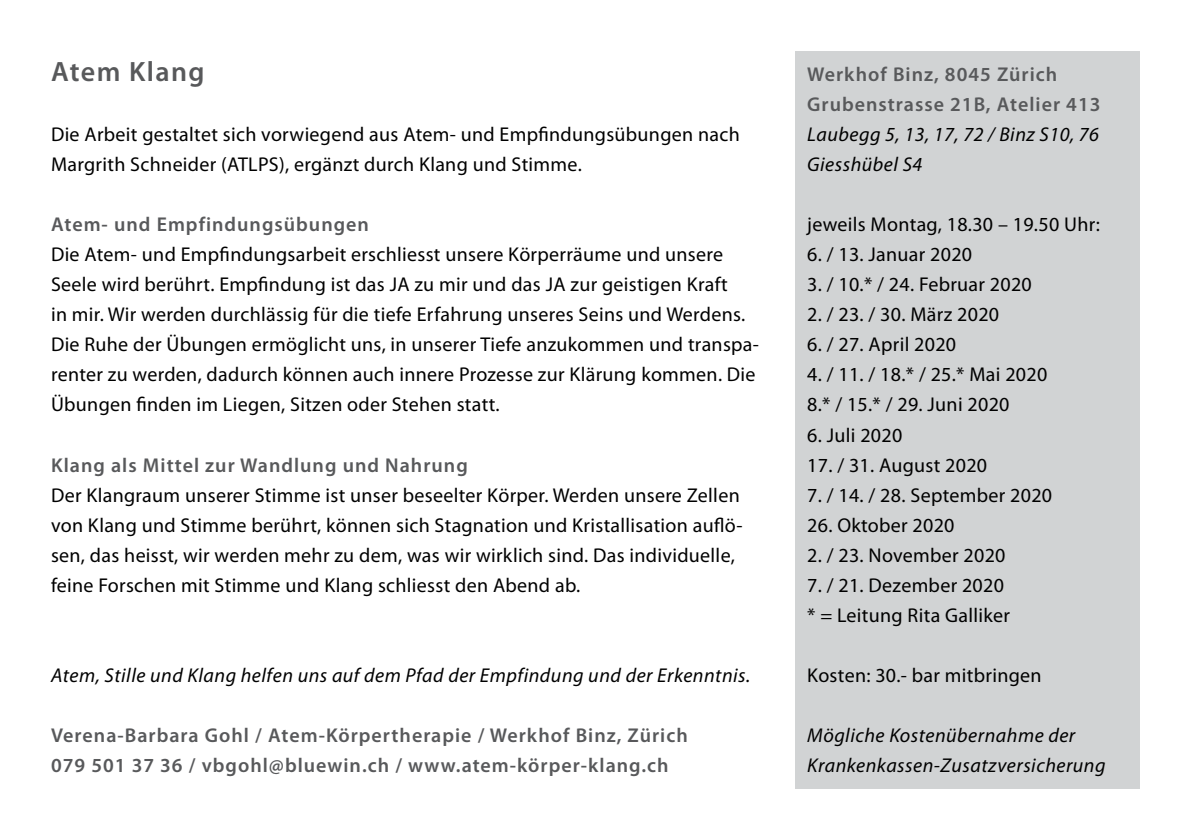
<style>
.page{position:relative;width:1191px;height:840px;background:#fff}
.page>*{position:absolute;margin:0;border:0;box-sizing:border-box;transform-origin:0 0}
.t1{font:600 28px "Myriad Pro";letter-spacing:.05em;color:#58595b}
.t2{font:20px/30px "Myriad Pro";letter-spacing:.015em;color:#000}
.t3{font:600 20px/30px "Myriad Pro";letter-spacing:.05em;color:#58595b}
.t4{font:italic 20px/30px "Myriad Pro";letter-spacing:.025em;color:#000}
</style>
<div class="page">
<div style="left:796px;top:51px;width:344px;height:737px;background:#d1d3d4"></div>
<h1 class="t1" style="left:51px;top:54px;width:155px">Atem Klang</h1>
<p class="t2" style="left:51px;top:119px;width:690px">Die Arbeit gestaltet sich vorwiegend aus Atem- und Empfindungsübungen nach<br>Margrith Schneider (ATLPS), ergänzt durch Klang und Stimme.</p>
<p class="t3" style="left:51px;top:209px;width:319px">Atem- und Empfindungsübungen</p>
<p class="t2" style="left:51px;top:239px;width:709px">Die Atem- und Empfindungsarbeit erschliesst unsere Körperräume und unsere Seele wird berührt. Empfindung ist das JA zu mir und das JA zur geistigen Kraft<br>in mir. Wir werden durchlässig für die tiefe Erfahrung unseres Seins und Werdens.<br>Die Ruhe der Übungen ermöglicht uns, in unserer Tiefe anzukommen und transpa&shy;renter zu werden, dadurch können auch innere Prozesse zur Klärung kommen. Die Übungen finden im Liegen, Sitzen oder Stehen statt.</p>
<p class="t3" style="left:51px;top:449px;width:418px">Klang als Mittel zur Wandlung und Nahrung</p>
<p class="t2" style="left:51px;top:479px;width:693px">Der Klangraum unserer Stimme ist unser beseelter Körper. Werden unsere Zellen von Klang und Stimme berührt, können sich Stagnation und Kristallisation auflö&shy;sen, das heisst, wir werden mehr zu dem, was wir wirklich sind. Das individuelle, feine Forschen mit Stimme und Klang schliesst den Abend ab.</p>
<p class="t4" style="left:51px;top:659px;width:700px">Atem, Stille und Klang helfen uns auf dem Pfad der Empfindung und der Erkenntnis.</p>
<p class="t3" style="left:51px;top:719px;width:638px">Verena-Barbara Gohl / Atem-Körpertherapie / Werkhof Binz, Zürich<br>079 501 37 36 / vbgohl@bluewin.ch / www.atem-körper-klang.ch</p>
<p class="t3" style="left:807px;top:59px;width:295px">Werkhof Binz, 8045 Zürich<br>Grubenstrasse 21B, Atelier 413</p>
<p class="t4" style="left:807px;top:119px;width:293px">Laubegg 5, 13, 17, 72 / Binz S10, 76<br>Giesshübel S4</p>
<p class="t2" style="left:807px;top:209px;width:294px">jeweils Montag, 18.30 – 19.50 Uhr:</p>
<p class="t2" style="left:807px;top:239px;width:166px">6. / 13. Januar 2020</p>
<p class="t2" style="left:807px;top:269px;width:226px">3. / 10.* / 24. Februar 2020</p>
<p class="t2" style="left:807px;top:299px;width:193px">2. / 23. / 30. März 2020</p>
<p class="t2" style="left:807px;top:329px;width:150px">6. / 27. April 2020</p>
<p class="t2" style="left:807px;top:359px;width:242px">4. / 11. / 18.* / 25.* Mai 2020<br>8.* / 15.* / 29. Juni 2020</p>
<p class="t2" style="left:807px;top:419px;width:97px">6. Juli 2020</p>
<p class="t2" style="left:807px;top:449px;width:181px">17. / 31. August 2020</p>
<p class="t2" style="left:807px;top:479px;width:246px">7. / 14. / 28. September 2020</p>
<p class="t2" style="left:807px;top:509px;width:149px">26. Oktober 2020</p>
<p class="t2" style="left:807px;top:539px;width:200px">2. / 23. November 2020</p>
<p class="t2" style="left:807px;top:569px;width:204px">7. / 21. Dezember 2020 * = Leitung Rita Galliker</p>
<p class="t2" style="left:807px;top:659px;width:236px">Kosten: 30.- bar mitbringen</p>
<p class="t4" style="left:807px;top:719px;width:300px">Mögliche Kostenübernahme der<br>Krankenkassen-Zusatzversicherung</p>
</div>
